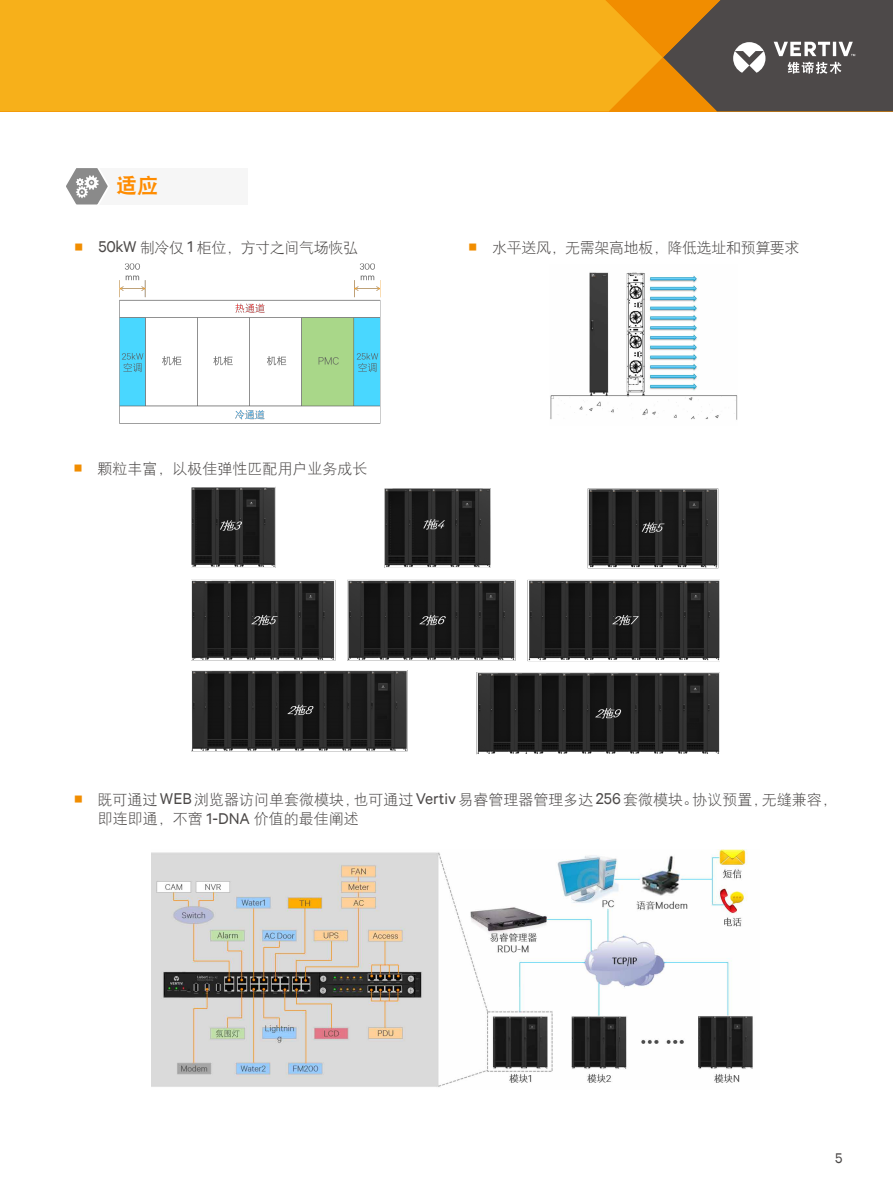
<style>
.page{position:relative;width:893px;height:1195px;background:#fff}
.page>*{position:absolute;margin:0;border:0;box-sizing:border-box;transform-origin:0 0}
.t1{font:21px "DFP Hei W9";color:#ff8c00}
.t2{font:15px/19.5px "DFP Hei W3";color:#4c4948}
.t3{font:15px "DFP Hei W3";letter-spacing:-.025em;color:#4c4948}
.t4{font:13.5px "Calibre";color:#4c4948}
.s1{font-family:"Calibre"}
</style>
<div class="page">
<div style="left:0;top:0;width:593px;height:111px;background:#f7b01a"></div>
<svg style="left:593px;top:0;width:300px;height:111px;background:#8b6c3c"></svg>
<img style="left:119px;top:263px;width:262px;height:161px">
<img style="left:550px;top:272px;width:187px;height:148px">
<img style="left:191px;top:486px;width:529px;height:269px">
<img style="left:152px;top:849px;width:601px;height:238px">
<div style="left:91px;top:168px;width:156px;height:37px;background:#f6f6f6"></div>
<svg style="left:66px;top:168px;width:42px;height:37px"></svg>
<h1 class="t1" style="left:116px;top:175px;width:43px">适应</h1>
<p class="t3" style="left:99px;top:240px;width:261px"><span class="s1">50kW</span> 制冷仅 <span class="s1">1</span> 柜位，方寸之间气场恢弘</p>
<p class="t3" style="left:492px;top:240px;width:309px">水平送风，无需架高地板，降低选址和预算要求</p>
<p class="t2" style="left:98px;top:459px;width:272px">颗粒丰富，以极佳弹性匹配用户业务成长</p>
<p class="t2" style="left:98px;top:790px;width:741px">既可通过<span class="s1">WEB</span>浏览器访问单套微模块，也可通过<span class="s1">Vertiv</span>易睿管理器管理多达<span class="s1">256</span>套微模块。协议预置，无缝兼容，即连即通，不啻 <span class="s1">1-DNA</span> 价值的最佳阐述</p>
<p class="t4" style="left:835px;top:1149px;width:9px">5</p>
</div>
